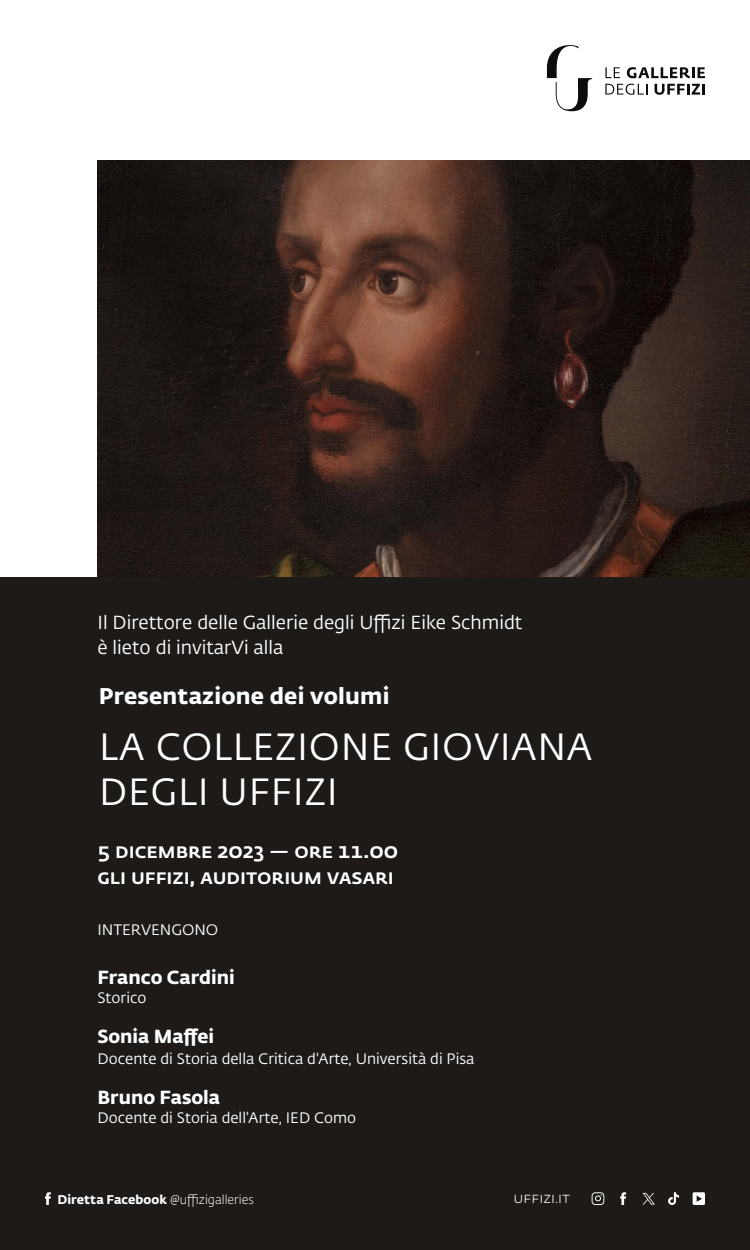
<style>
.page{position:relative;width:750px;height:1250px;background:#fff}
.page>*{position:absolute;margin:0;border:0;box-sizing:border-box;transform-origin:0 0}
.t1{font:37.5px/45px "Fedra Sans Pro";letter-spacing:.02em;color:#fff}
.t2{font:700 22.5px "Fedra Sans Pro";letter-spacing:.01em;color:#fff}
.t3{font:500 21.25px/25.5px "Fedra Sans Pro";color:#fff}
.t4{font:18.75px/25px "Fedra Sans Pro";color:#fff}
.t5{font:700 18.75px "Fedra Sans Pro";color:#fff}
.t6{font:15px "Fedra Sans Pro";color:#fff}
.t7{font:300 15px "Fedra Sans Pro";color:#fff}
.t8{font:300 12.5px "Fedra Sans Pro";color:#fff}
.s1{font-weight:700}
</style>
<div class="page">
<img style="left:98px;top:160px;width:652px;height:418px">
<svg style="left:547px;top:45px;width:45px;height:66px"></svg>
<svg style="left:605px;top:67px;width:15px;height:11px"></svg>
<svg style="left:627px;top:67px;width:78px;height:11px"></svg>
<svg style="left:605px;top:84px;width:42px;height:11px"></svg>
<svg style="left:655px;top:84px;width:50px;height:11px"></svg>
<div style="left:0;top:578px;width:750px;height:672px;background:#1d1a18"></div>
<svg style="left:45px;top:1192px;width:6px;height:13px"></svg>
<svg style="left:693px;top:1192px;width:12px;height:13px"></svg>
<svg style="left:668px;top:1192px;width:11px;height:13px"></svg>
<svg style="left:592px;top:1192px;width:12px;height:13px"></svg>
<svg style="left:620px;top:1192px;width:6px;height:13px"></svg>
<svg style="left:642px;top:1193px;width:13px;height:12px"></svg>
<p class="t4" style="left:98px;top:610px;width:426px">Il Direttore delle Gallerie degli Uffizi Eike Schmidt è lieto di invitarVi alla</p>
<h2 class="t2" style="left:99px;top:678px;width:292px">Presentazione dei volumi</h2>
<h1 class="t1" style="left:99px;top:724px;width:495px">LA COLLEZIONE GIOVIANA<br>DEGLI UFFIZI</h1>
<h3 class="t3" style="left:98px;top:837px;width:302px">5 dicembre 2023 — ore 11.00 gli uffizi, auditorium vasari</h3>
<p class="t6" style="left:98px;top:920px;width:122px">INTERVENGONO</p>
<p class="t5" style="left:98px;top:962px;width:139px">Franco Cardini</p>
<p class="t6" style="left:98px;top:988px;width:51px">Storico</p>
<p class="t5" style="left:98px;top:1022px;width:118px">Sonia Maffei</p>
<p class="t6" style="left:98px;top:1048px;width:378px">Docente di Storia della Critica d'Arte, Università di Pisa</p>
<p class="t5" style="left:98px;top:1082px;width:124px">Bruno Fasola</p>
<p class="t6" style="left:98px;top:1107px;width:260px">Docente di Storia dell'Arte, IED Como</p>
<p class="t8" style="left:58px;top:1191px;width:198px"><span class="s1">Diretta Facebook</span> @uffizigalleries</p>
<p class="t7" style="left:514px;top:1188px;width:58px">uffizi.it</p>
</div>
